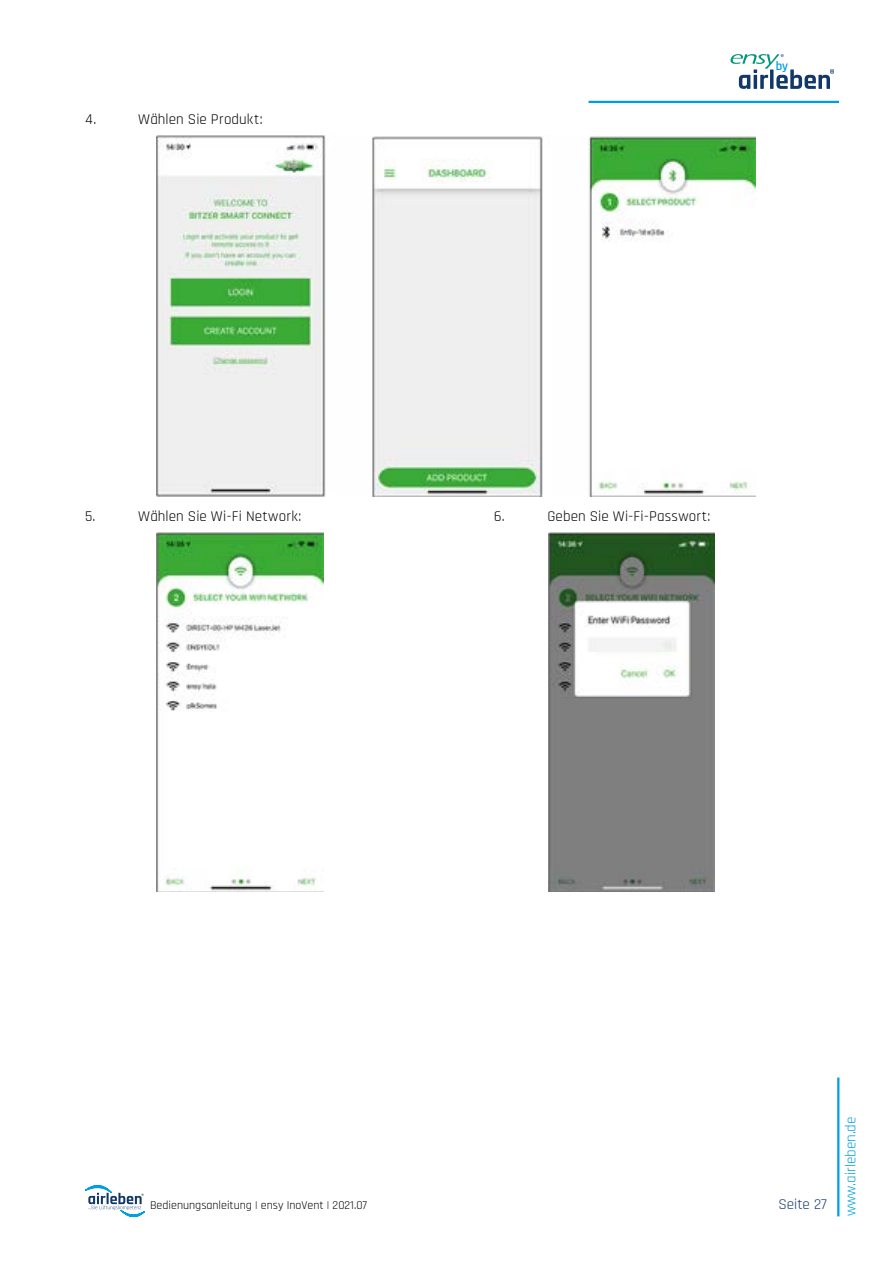
<style>
.page{position:relative;width:893px;height:1263px;background:#fff}
.page>*{position:absolute;margin:0;border:0;box-sizing:border-box;transform-origin:0 0}
.t1{font:15px "Rajdhani";letter-spacing:.01em;color:#000}
.t2{font:15px "Rajdhani";color:#009ee3}
.t3{font:15px "Rajdhani";color:#113868}
.t4{font:600 12.75px "Rajdhani";color:#009ee3}
.t5{font:12px "Rajdhani";color:#000}
</style>
<div class="page">
<svg style="left:85px;top:1185px;width:60px;height:32px"></svg>
<svg style="left:730px;top:54px;width:104px;height:35px"></svg>
<hr style="left:837px;top:1077px;width:2px;height:139px;background:#009ee3">
<hr style="left:588px;top:101px;width:251px;height:2px;background:#009ee3">
<img style="left:157px;top:135px;width:599px;height:361px">
<img style="left:157px;top:532px;width:166px;height:359px">
<img style="left:548px;top:532px;width:167px;height:359px">
<p class="t1" style="left:85px;top:110px;width:13px">4.</p>
<p class="t1" style="left:138px;top:110px;width:126px">Wählen Sie Produkt:</p>
<p class="t4" style="left:776px;top:58px;width:14px">by</p>
<p class="t1" style="left:138px;top:507px;width:164px">Wählen Sie Wi-Fi Network:</p>
<p class="t1" style="left:547px;top:507px;width:164px">Geben Sie Wi-Fi-Passwort:</p>
<p class="t1" style="left:85px;top:507px;width:12px">5.</p>
<p class="t1" style="left:494px;top:507px;width:12px">6.</p>
<p class="t5" style="left:150px;top:1198px;width:218px">Bedienungsanleitung | ensy InoVent | 2021.07</p>
<p class="t3" style="left:778px;top:1196px;width:50px">Seite 27</p>
<p class="t2" style="left:842px;top:1216px;width:101px;rotate:-90deg">www.airleben.de</p>
</div>
